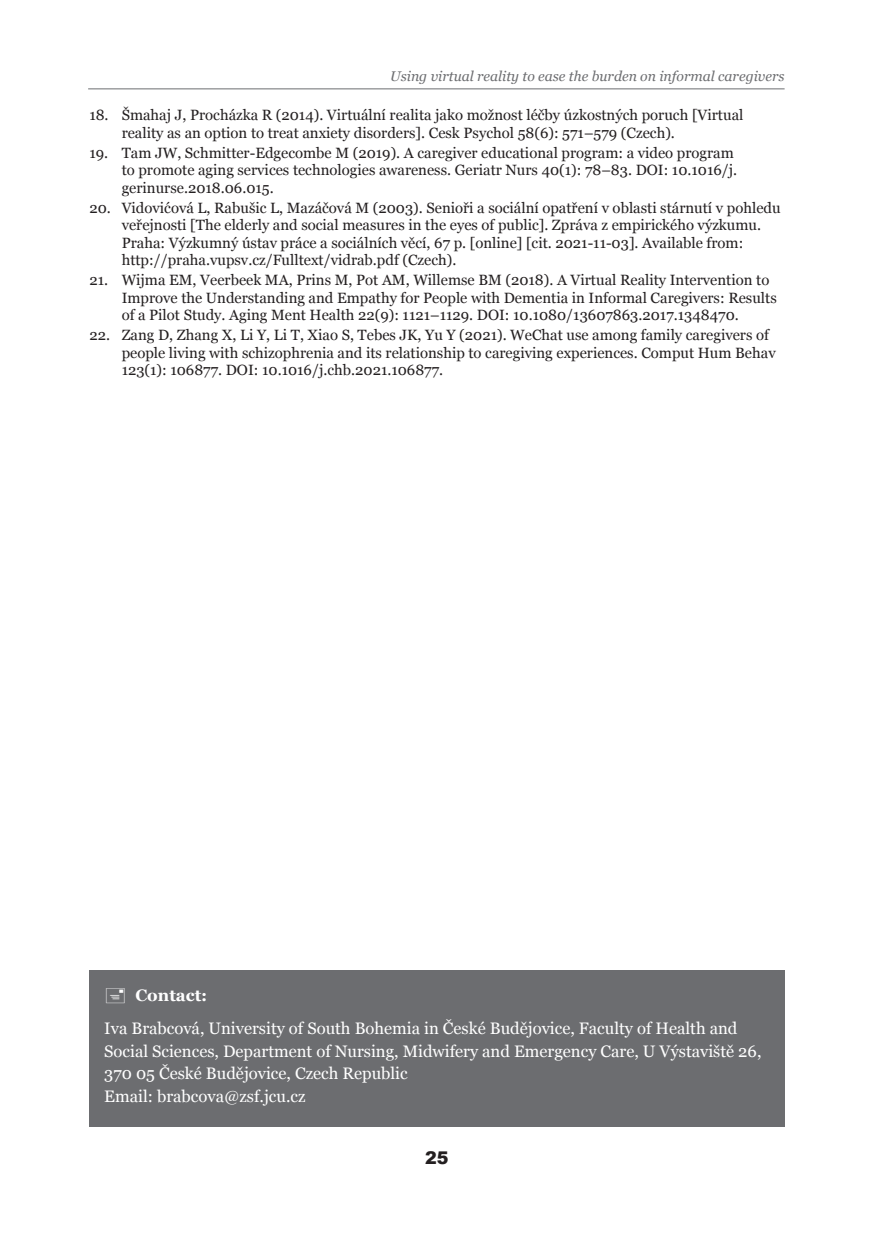
<style>
.page{position:relative;width:874px;height:1241px;background:#fff}
.page>*{position:absolute;margin:0;border:0;box-sizing:border-box;transform-origin:0 0}
.t1{font:900 17.5px "Arial";color:#231f20}
.t2{font:16.62px/22.8px "Georgia";color:#fff}
.t3{font:700 16.62px "Georgia";color:#fff}
.t4{font:14.88px/17.5px "Georgia";color:#231f20}
.t5{font:italic 14px "Georgia";color:#6c6d70}
</style>
<div class="page">
<div style="left:89px;top:969px;width:695px;height:157px;background:#6c6d70"></div>
<hr style="left:88px;top:88px;width:696px;height:1px;background:#6c6d70">
<p class="t5" style="left:390px;top:67px;width:395px">Using virtual reality to ease the burden on informal caregivers</p>
<p class="t4" style="left:122px;top:107px;width:623px;text-indent:-32px">18. Šmahaj J, Procházka R (2014). Virtuální realita jako možnost léčby úzkostných poruch [Virtual reality as an option to treat anxiety disorders]. Cesk Psychol 58(6): 571–579 (Czech).</p>
<p class="t4" style="left:122px;top:144px;width:616px;text-indent:-32px">19. Tam JW, Schmitter-Edgecombe M (2019). A caregiver educational program: a video program to promote aging services technologies awareness. Geriatr Nurs 40(1): 78–83. DOI: 10.1016/j. gerinurse.2018.06.015.</p>
<p class="t4" style="left:122px;top:199px;width:660px;text-indent:-32px">20. Vidovićová L, Rabušic L, Mazáčová M (2003). Senioři a sociální opatření v oblasti stárnutí v pohledu veřejnosti [The elderly and social measures in the eyes of public]. Zpráva z empirického výzkumu.<br>Praha: Výzkumný ústav práce a sociálních věcí, 67 p. [online] [cit. 2021-11-03]. Available from: http://praha.vupsv.cz/Fulltext/vidrab.pdf (Czech).</p>
<p class="t4" style="left:122px;top:272px;width:656px;text-indent:-32px">21. Wijma EM, Veerbeek MA, Prins M, Pot AM, Willemse BM (2018). A Virtual Reality Intervention to<br>Improve the Understanding and Empathy for People with Dementia in Informal Caregivers: Results of a Pilot Study. Aging Ment Health 22(9): 1121–1129. DOI: 10.1080/13607863.2017.1348470.</p>
<p class="t4" style="left:122px;top:327px;width:655px;text-indent:-32px">22. Zang D, Zhang X, Li Y, Li T, Xiao S, Tebes JK, Yu Y (2021). WeChat use among family caregivers of people living with schizophrenia and its relationship to caregiving experiences. Comput Hum Behav<br>123(1): 106877. DOI: 10.1016/j.chb.2021.106877.</p>
<p class="t3" style="left:135px;top:984px;width:73px">Contact:</p>
<p class="t2" style="left:104px;top:1016px;width:658px">Iva Brabcová, University of South Bohemia in České Budějovice, Faculty of Health and Social Sciences, Department of Nursing, Midwifery and Emergency Care, U Výstaviště 26, 370 05 České Budějovice, Czech Republic<br>Email: brabcova@zsf.jcu.cz</p>
<p class="t1" style="left:425px;top:1144px;width:25px">25</p>
</div>
